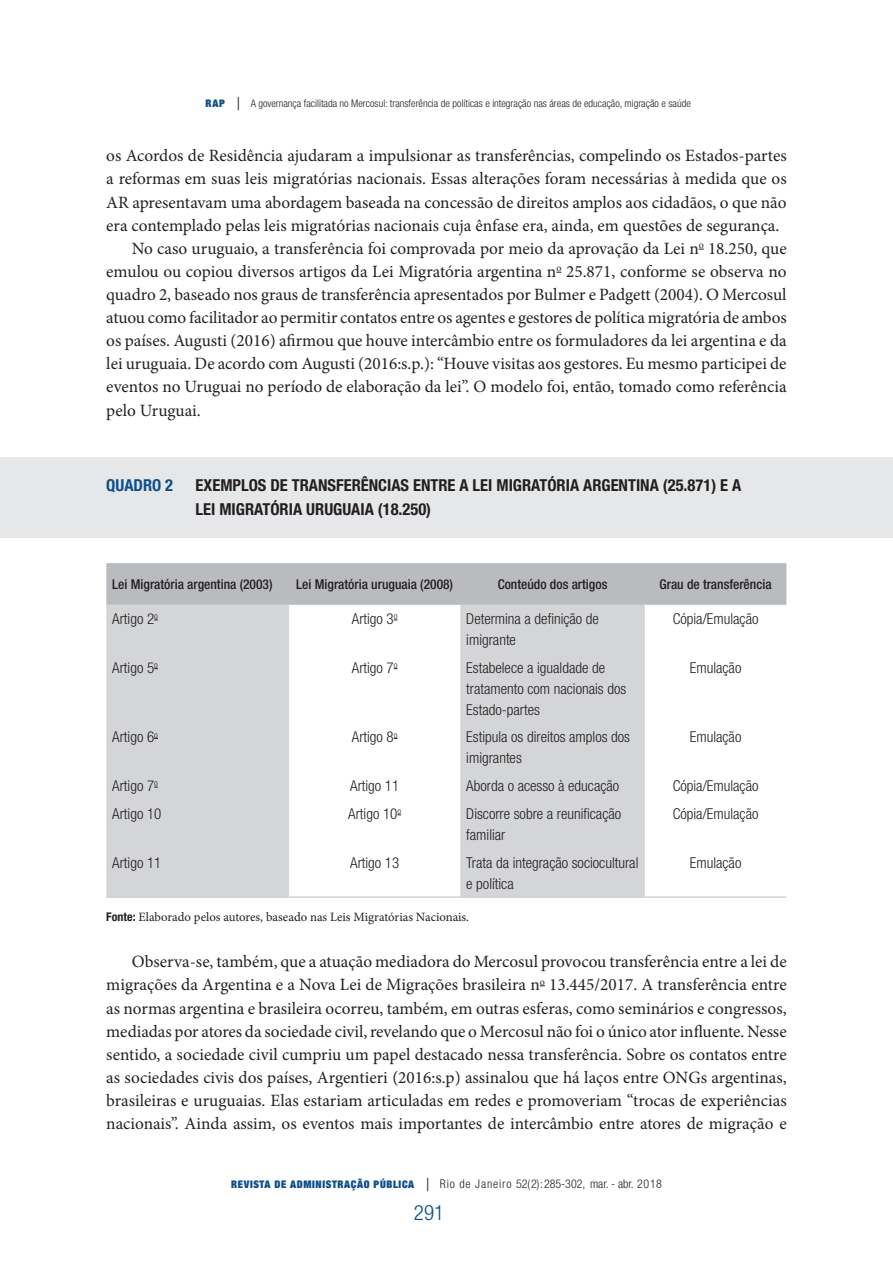
<style>
.page{position:relative;width:893px;height:1263px;background:#fff}
.page>*{position:absolute;margin:0;border:0;box-sizing:border-box;transform-origin:0 0}
.t1{font:300 condensed 21px "Helvetica Neue LT Std";color:#0c4f89}
.texto_3{font:17.25px/23.1px "Minion Pro";color:#231f20;text-align:justify}
.tit_tab{font:700 condensed 16.5px/23.1px "Helvetica Neue LT Std";color:#231f20}
.tit_tab-2{font:700 condensed 16.5px "Helvetica Neue LT Std";color:#0c4f89}
.TEXTO_TAB{font:300 condensed 15px/21px "Helvetica Neue LT Std";color:#231f20}
.GARGANTA{font:500 condensed 13.5px "Helvetica Neue LT Std";color:#231f20}
.fonte{font:12.75px "Minion Pro";color:#231f20}
.t2{font:300 condensed 12px "Helvetica Neue LT Std";letter-spacing:.07em;color:#231f20}
.t3{font:300 condensed 10.5px "Helvetica Neue LT Std";color:#231f20}
.s1{font-family:"Helvetica Neue";font-weight:900;font-stretch:expanded;color:#0c4f89}
.s2{font-size:18px}
.s3{font-family:"Helvetica Neue LT Std";font-weight:700;font-stretch:condensed;font-size:12px}
.s4{font-family:"Helvetica Neue";font-weight:900;font-stretch:expanded;font-size:10.5px;color:#0c4f89}
</style>
<div class="page">
<div style="left:0;top:457px;width:892px;height:80px;background:#e6e7e9"></div>
<div style="left:106px;top:563px;width:680px;height:42px;background:#babbbe"></div>
<svg style="left:106px;top:605px;width:539px;height:291px;fill:#d4d5d7"></svg>
<hr style="left:106px;top:896px;width:183px;height:2px;background:#d1d2d4">
<hr style="left:289px;top:896px;width:171px;height:2px;background:#d1d2d4">
<hr style="left:460px;top:896px;width:185px;height:2px;background:#d1d2d4">
<hr style="left:645px;top:896px;width:141px;height:2px;background:#d1d2d4">
<p class="t3" style="left:206px;top:98px;width:487px"><span class="s1">RAP</span> <span class="s2">|</span> A governança facilitada no Mercosul: transferência de políticas e integração nas áreas de educação, migração e saúde</p>
<p class="texto_3" style="left:106px;top:144px;width:682px">os Acordos de Residência ajudaram a impulsionar as transferências, compelindo os Estados-partes a reformas em suas leis migratórias nacionais. Essas alterações foram necessárias à medida que os AR apresentavam uma abordagem baseada na concessão de direitos amplos aos cidadãos, o que não era contemplado pelas leis migratórias nacionais cuja ênfase era, ainda, em questões de segurança.</p>
<p class="texto_3" style="left:106px;top:237px;width:682px;text-indent:26px">No caso uruguaio, a transferência foi comprovada por meio da aprovação da Lei n<sup>o</sup> 18.250, que emulou ou copiou diversos artigos da Lei Migratória argentina n<sup>o</sup> 25.871, conforme se observa no quadro 2, baseado nos graus de transferência apresentados por Bulmer e Padgett (2004). O Mercosul atuou como facilitador ao permitir contatos entre os agentes e gestores de política migratória de ambos os países. Augusti (2016) afirmou que houve intercâmbio entre os formuladores da lei argentina e da lei uruguaia. De acordo com Augusti (2016:s.p.): “Houve visitas aos gestores. Eu mesmo participei de eventos no Uruguai no período de elaboração da lei”. O modelo foi, então, tomado como referência pelo Uruguai.</p>
<p class="tit_tab-2" style="left:106px;top:476px;width:68px">QUADRO 2</p>
<p class="tit_tab" style="left:196px;top:474px;width:547px">EXEMPLOS DE TRANSFERÊNCIAS ENTRE A LEI MIGRATÓRIA ARGENTINA (25.871) E A<br>LEI MIGRATÓRIA URUGUAIA (18.250)</p>
<p class="GARGANTA" style="left:112px;top:576px;width:162px">Lei Migratória argentina (2003)</p>
<p class="GARGANTA" style="left:296px;top:576px;width:158px">Lei Migratória uruguaia (2008)</p>
<p class="GARGANTA" style="left:498px;top:576px;width:111px">Conteúdo dos artigos</p>
<p class="GARGANTA" style="left:660px;top:576px;width:113px">Grau de transferência</p>
<p class="TEXTO_TAB" style="left:112px;top:608px;width:47px">Artigo 2<sup>o</sup></p>
<p class="TEXTO_TAB" style="left:352px;top:608px;width:47px">Artigo 3<sup>o</sup></p>
<p class="TEXTO_TAB" style="left:466px;top:608px;width:134px">Determina a definição de imigrante</p>
<p class="TEXTO_TAB" style="left:673px;top:608px;width:87px">Cópia/Emulação</p>
<p class="TEXTO_TAB" style="left:112px;top:657px;width:47px">Artigo 5<sup>o</sup></p>
<p class="TEXTO_TAB" style="left:352px;top:657px;width:47px">Artigo 7<sup>o</sup></p>
<p class="TEXTO_TAB" style="left:466px;top:657px;width:161px">Estabelece a igualdade de tratamento com nacionais dos<br>Estado-partes</p>
<p class="TEXTO_TAB" style="left:690px;top:657px;width:53px">Emulação</p>
<p class="TEXTO_TAB" style="left:112px;top:726px;width:47px">Artigo 6<sup>o</sup></p>
<p class="TEXTO_TAB" style="left:352px;top:726px;width:47px">Artigo 8<sup>o</sup></p>
<p class="TEXTO_TAB" style="left:466px;top:726px;width:165px">Estipula os direitos amplos dos imigrantes</p>
<p class="TEXTO_TAB" style="left:690px;top:726px;width:53px">Emulação</p>
<p class="TEXTO_TAB" style="left:112px;top:775px;width:47px">Artigo 7<sup>o</sup></p>
<p class="TEXTO_TAB" style="left:350px;top:775px;width:51px">Artigo 11</p>
<p class="TEXTO_TAB" style="left:466px;top:775px;width:154px">Aborda o acesso à educação</p>
<p class="TEXTO_TAB" style="left:673px;top:775px;width:87px">Cópia/Emulação</p>
<p class="TEXTO_TAB" style="left:112px;top:803px;width:51px">Artigo 10</p>
<p class="TEXTO_TAB" style="left:348px;top:803px;width:54px">Artigo 10<sup>o</sup></p>
<p class="TEXTO_TAB" style="left:466px;top:803px;width:156px">Discorre sobre a reunificação familiar</p>
<p class="TEXTO_TAB" style="left:673px;top:803px;width:87px">Cópia/Emulação</p>
<p class="TEXTO_TAB" style="left:112px;top:852px;width:51px">Artigo 11</p>
<p class="TEXTO_TAB" style="left:350px;top:852px;width:51px">Artigo 13</p>
<p class="TEXTO_TAB" style="left:466px;top:852px;width:174px">Trata da integração sociocultural e política</p>
<p class="TEXTO_TAB" style="left:690px;top:852px;width:53px">Emulação</p>
<p class="fonte" style="left:106px;top:908px;width:364px"><span class="s3">Fonte:</span> Elaborado pelos autores, baseado nas Leis Migratórias Nacionais.</p>
<p class="texto_3" style="left:106px;top:950px;width:682px;text-indent:26px">Observa-se, também, que a atuação mediadora do Mercosul provocou transferência entre a lei de migrações da Argentina e a Nova Lei de Migrações brasileira n<sup>o</sup> 13.445/2017. A transferência entre as normas argentina e brasileira ocorreu, também, em outras esferas, como seminários e congressos, mediadas por atores da sociedade civil, revelando que o Mercosul não foi o único ator influente. Nesse sentido, a sociedade civil cumpriu um papel destacado nessa transferência. Sobre os contatos entre as sociedades civis dos países, Argentieri (2016:s.p) assinalou que há laços entre ONGs argentinas, brasileiras e uruguaias. Elas estariam articuladas em redes e promoveriam “trocas de experiências nacionais”. Ainda assim, os eventos mais importantes de intercâmbio entre atores de migração e</p>
<p class="t2" style="left:231px;top:1176px;width:432px"><span class="s4">REVISTA DE ADMINISTRAÇÃO PÚBLICA</span> <span class="s2">|</span> Rio de Janeiro 52(2):285-302, mar. - abr. 2018</p>
<p class="t1" style="left:414px;top:1200px;width:32px">291</p>
</div>
